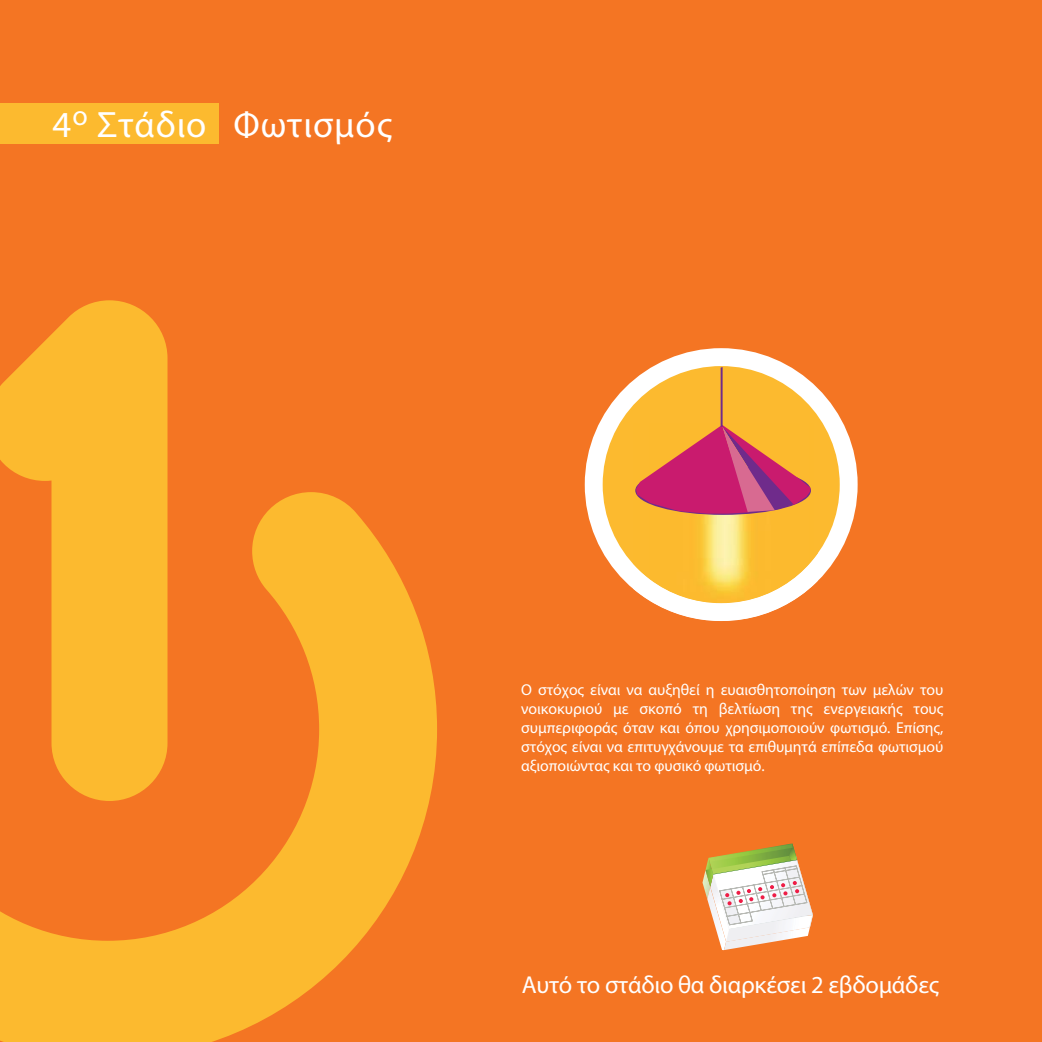
<style>
.page{position:relative;width:1042px;height:1042px;background:#fff}
.page>*{position:absolute;margin:0;border:0;box-sizing:border-box;transform-origin:0 0}
.t1{font:900 36.75px "VAG Rounded";letter-spacing:.025em;color:#fff}
.t2{font:24.5px "Myriad Pro";letter-spacing:-.01em;color:#fff}
.t3{font:15.75px/18.9px "Myriad Pro";letter-spacing:-.005em;color:#fff;text-align:justify}
</style>
<div class="page">
<div style="left:0;top:0;width:1041px;height:1041px;background:#f47523"></div>
<div style="left:0;top:103px;width:218px;height:41px;background:#fcba2f"></div>
<div style="left:584px;top:348px;width:273px;height:273px;background:#fff;border-radius:50%"></div>
<div style="left:602px;top:366px;width:237px;height:237px;background:#fcba2f;border-radius:50%"></div>
<img style="left:799px;top:564px;width:10px;height:10px">
<img style="left:691px;top:513px;width:65px;height:61px">
<img style="left:649px;top:574px;width:149px;height:47px">
<svg style="left:636px;top:421px;width:174px;height:92px"></svg>
<hr style="left:720px;top:367px;width:2px;height:60px;background:#6f2b8b">
<svg style="left:0;top:492px;width:437px;height:549px"></svg>
<svg style="left:0;top:300px;width:167px;height:500px;fill:#fcba2f"></svg>
<svg style="left:702px;top:843px;width:110px;height:107px"></svg>
<h1 class="t1" style="left:53px;top:109px;width:341px">4<sup>ο</sup> Στάδιο Φωτισμός</h1>
<p class="t3" style="left:521px;top:681px;width:423px">Ο στόχος είναι να αυξηθεί η ευαισθητοποίηση των μελών του νοικοκυριού με σκοπό τη βελτίωση της ενεργειακής τους συμπεριφοράς όταν και όπου χρησιμοποιούν φωτισμό. Επίσης, στόχος είναι να επιτυγχάνουμε τα επιθυμητά επίπεδα φωτισμού αξιοποιώντας και το φυσικό φωτισμό.</p>
<h2 class="t2" style="left:521px;top:975px;width:419px">Αυτό το στάδιο θα διαρκέσει 2 εβδομάδες</h2>
</div>
